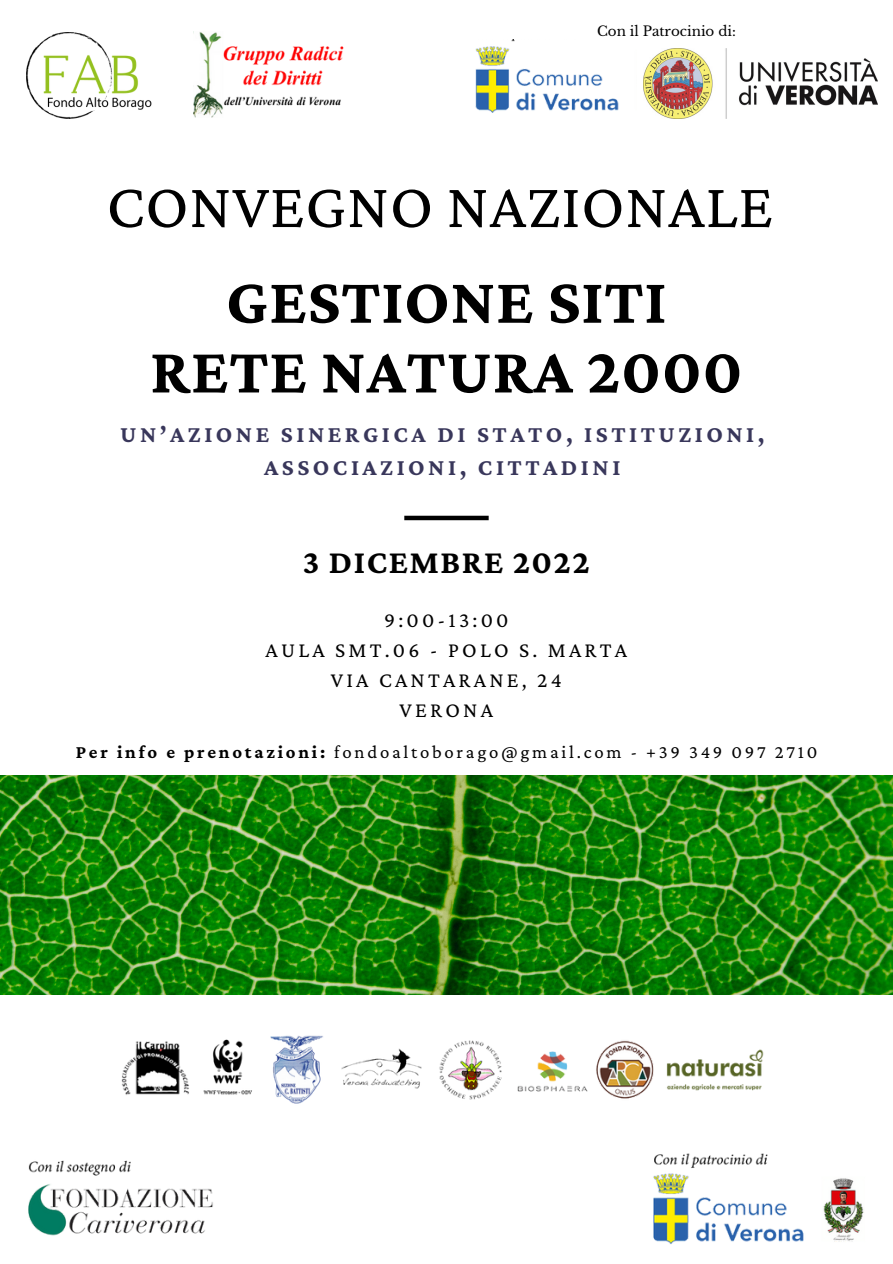
<style>
.page{position:relative;width:893px;height:1264px;background:#fff}
.page>*{position:absolute;margin:0;border:0;box-sizing:border-box;transform-origin:0 0}
.t1{font:700 66px/69.8px "Crimson Pro";letter-spacing:.01em;color:#000;text-align:center}
.t2{font:64.5px "Crimson Pro";letter-spacing:.01em;color:#000}
.t3{font:700 33.9px "Crimson Pro";letter-spacing:.045em;color:#000}
.t4{font:700 24px/32.5px "Crimson Pro";letter-spacing:.145em;color:#39375b;text-align:center}
.t5{font:21.75px/30px "Crimson Pro";letter-spacing:.145em;color:#000;text-align:center}
.t6{font:18.75px "Crimson Pro";letter-spacing:.145em;color:#000}
.t7{font:13.5px "Libre Baskerville";color:#000}
.s1{font-weight:700}
</style>
<div class="page">
<div style="left:404px;top:515px;width:84px;height:5px;background:#000"></div>
<img style="left:28px;top:1035px;width:836px;height:210px">
<img style="left:475px;top:40px;width:144px;height:73px">
<img style="left:643px;top:48px;width:233px;height:70px">
<img style="left:27px;top:33px;width:125px;height:85px">
<img style="left:0;top:775px;width:892px;height:219px">
<img style="left:193px;top:32px;width:151px;height:85px">
<p class="t7" style="left:597px;top:23px;width:140px">Con il Patrocinio di:</p>
<h2 class="t2" style="left:107px;top:169px;width:668px">CONVEGNO NAZIONALE</h2>
<h1 class="t1" style="left:150px;top:265px;width:593px">GESTIONE SITI<br>RETE NATURA 2000</h1>
<p class="t4" style="left:120px;top:417px;width:646px">UN’AZIONE SINERGICA DI STATO, ISTITUZIONI,<br>ASSOCIAZIONI, CITTADINI</p>
<h3 class="t3" style="left:303px;top:542px;width:288px">3 DICEMBRE 2022</h3>
<p class="t5" style="left:265px;top:604px;width:363px">9:00-13:00<br>AULA SMT.06 - POLO S. MARTA<br>VIA CANTARANE, 24<br>VERONA</p>
<p class="t6" style="left:76px;top:741px;width:743px"><span class="s1">Per info e prenotazioni:</span> fondoaltoborago@gmail.com - +39 349 097 2710</p>
</div>
